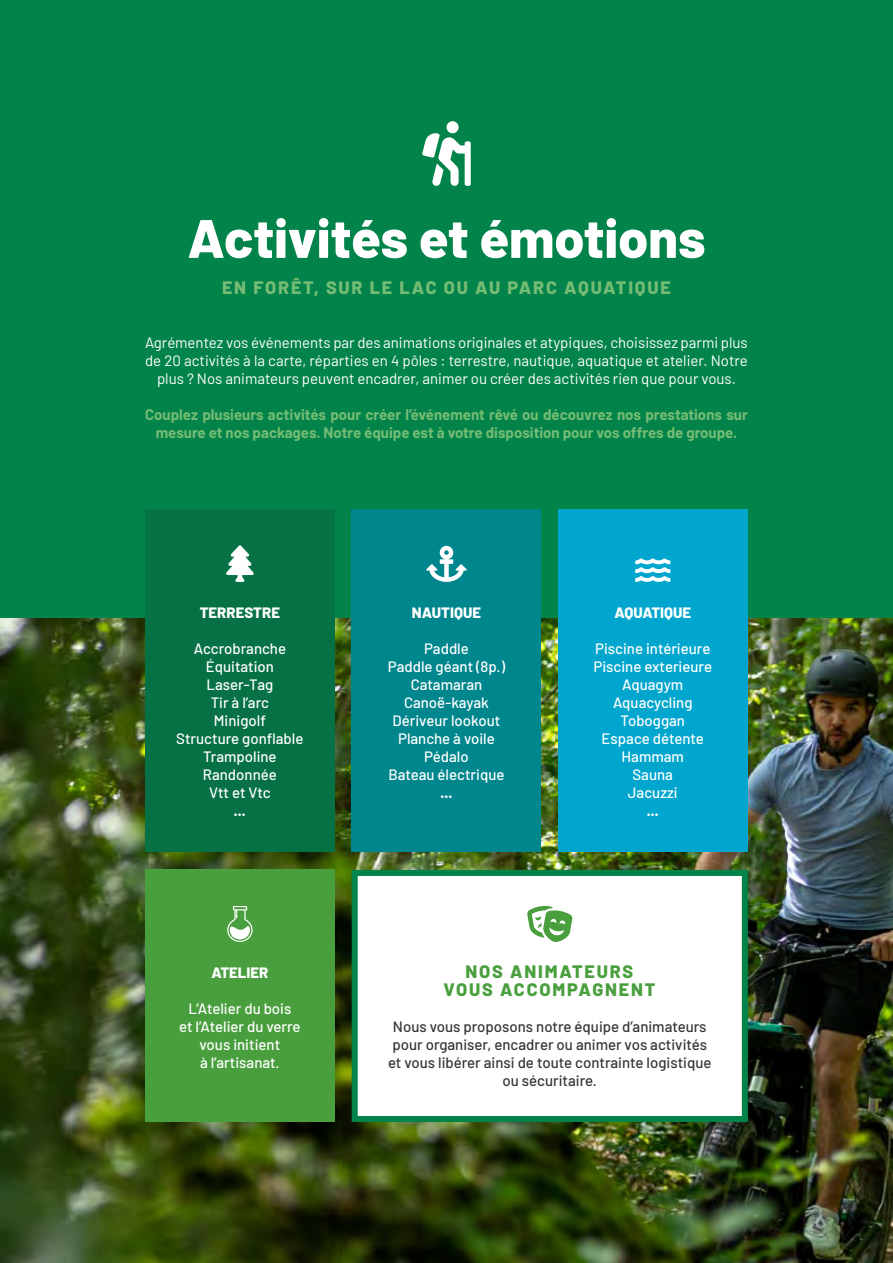
<style>
.page{position:relative;width:893px;height:1263px;background:#fff}
.page>*{position:absolute;margin:0;border:0;box-sizing:border-box;transform-origin:0 0}
.t1{font:800 54px "Barlow";color:#fff}
.t2{font:800 18px "Barlow";letter-spacing:.1em;color:#75bc74}
.t3{font:800 18px/18px "Barlow";letter-spacing:.1em;color:#499f3d;text-align:center}
.t4{font:500 15px/18px "Barlow";color:#fff;text-align:center}
.t5{font:15px/18px "Barlow";color:#fff;text-align:center}
.t6{font:700 15px/18px "Barlow";color:#75bc74;text-align:center}
.t7{font:500 15px/18px "Barlow";color:#373636;text-align:center}
.t8{font:800 15px "Barlow";color:#fff}
</style>
<div class="page">
<img style="left:0;top:618px;width:893px;height:645px">
<div style="left:0;top:0;width:893px;height:618px;background:#02834a"></div>
<svg style="left:422px;top:121px;width:49px;height:65px"></svg>
<div style="left:352px;top:870px;width:396px;height:252px;background:#fff;border:6px solid #02834a"></div>
<div style="left:352px;top:510px;width:189px;height:342px;background:#00868d"></div>
<div style="left:145px;top:510px;width:190px;height:342px;background:#057144"></div>
<div style="left:558px;top:510px;width:189px;height:342px;background:#00a6ce"></div>
<svg style="left:426px;top:546px;width:41px;height:36px"></svg>
<svg style="left:635px;top:558px;width:35px;height:24px"></svg>
<svg style="left:226px;top:545px;width:28px;height:37px"></svg>
<div style="left:145px;top:870px;width:190px;height:252px;background:#499f3d"></div>
<svg style="left:227px;top:906px;width:26px;height:36px"></svg>
<svg style="left:527px;top:906px;width:46px;height:36px"></svg>
<h1 class="t1" style="left:187px;top:198px;width:520px">Activités et émotions</h1>
<p class="t2" style="left:222px;top:274px;width:450px">EN FORÊT, SUR LE LAC OU AU PARC AQUATIQUE</p>
<p class="t5" style="left:145px;top:332px;width:604px">Agrémentez vos événements par des animations originales et atypiques, choisissez parmi plus de 20 activités à la carte, réparties en 4 pôles : terrestre, nautique, aquatique et atelier. Notre plus ? Nos animateurs peuvent encadrer, animer ou créer des activités rien que pour vous.</p>
<p class="t6" style="left:145px;top:404px;width:604px">Couplez plusieurs activités pour créer l’événement rêvé ou découvrez nos prestations sur mesure et nos packages. Notre équipe est à votre disposition pour vos offres de groupe.</p>
<p class="t8" style="left:200px;top:601px;width:82px">TERRESTRE</p>
<p class="t4" style="left:176px;top:638px;width:129px">Accrobranche<br>Équitation<br>Laser-Tag<br>Tir à l’arc<br>Minigolf<br>Structure gonflable<br>Trampoline<br>Randonnée<br>Vtt et Vtc</p>
<p class="t8" style="left:234px;top:799px;width:14px">...</p>
<p class="t8" style="left:211px;top:961px;width:58px">ATELIER</p>
<p class="t4" style="left:179px;top:998px;width:123px">L’Atelier du bois<br>et l’Atelier du verre vous initient<br>à l’artisanat.</p>
<p class="t8" style="left:412px;top:601px;width:71px">NAUTIQUE</p>
<p class="t4" style="left:388px;top:638px;width:119px">Paddle<br>Paddle géant (8p.)<br>Catamaran<br>Canoë-kayak<br>Dériveur lookout<br>Planche à voile<br>Pédalo<br>Bateau électrique</p>
<p class="t8" style="left:440px;top:781px;width:14px">...</p>
<p class="t8" style="left:614px;top:601px;width:78px">AQUATIQUE</p>
<p class="t4" style="left:594px;top:638px;width:120px">Piscine intérieure<br>Piscine exterieure<br>Aquagym<br>Aquacycling<br>Toboggan<br>Espace détente<br>Hammam<br>Sauna<br>Jacuzzi</p>
<p class="t8" style="left:647px;top:799px;width:14px">...</p>
<p class="t3" style="left:444px;top:961px;width:213px">NOS ANIMATEURS<br>VOUS ACCOMPAGNENT</p>
<p class="t7" style="left:388px;top:1016px;width:325px">Nous vous proposons notre équipe d’animateurs pour organiser, encadrer ou animer vos activités et vous libérer ainsi de toute contrainte logistique ou sécuritaire.</p>
</div>
